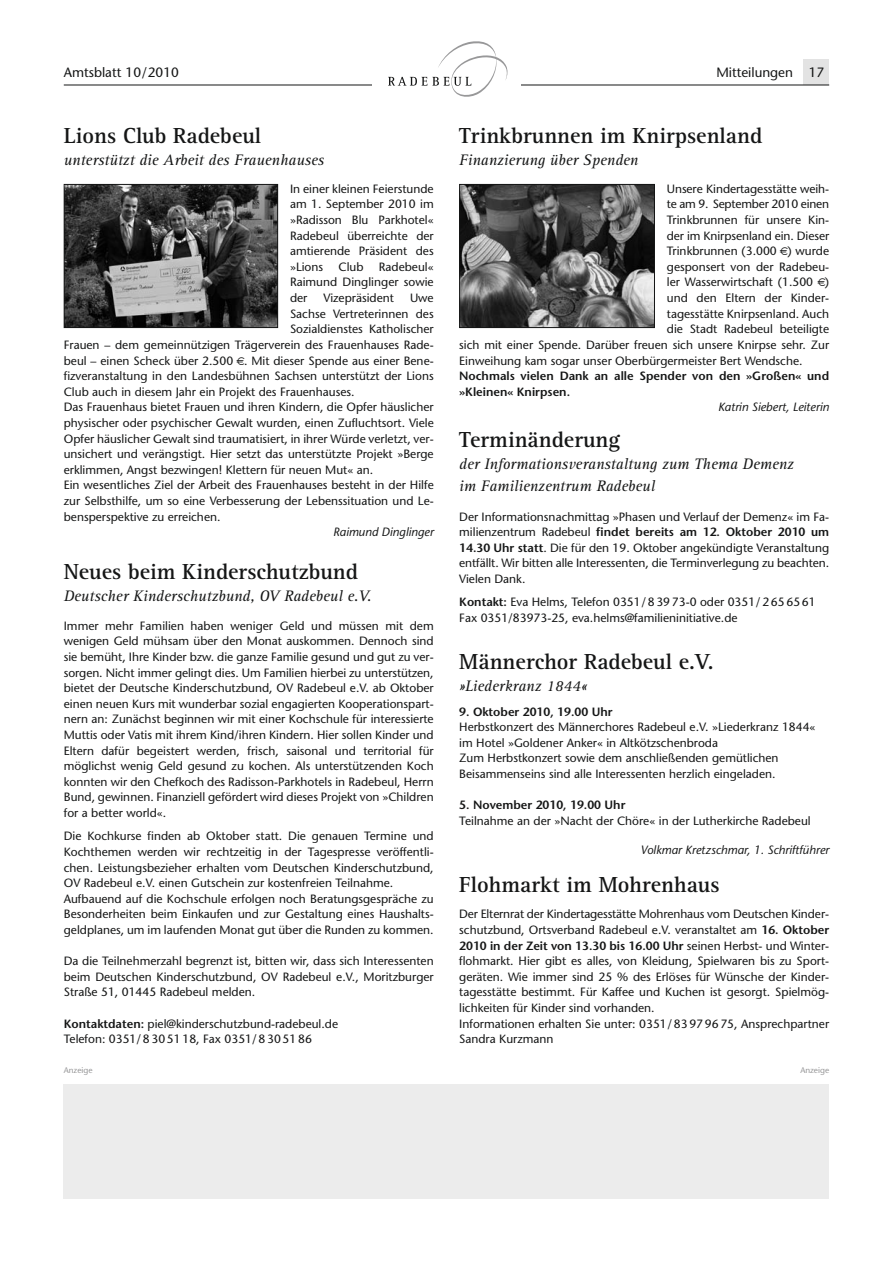
<style>
.page{position:relative;width:893px;height:1263px;background:#fff}
.page>*{position:absolute;margin:0;border:0;box-sizing:border-box;transform-origin:0 0}
.t1{font:700 22.5px "Rotis Serif";color:#151616}
.t2{font:italic 15.75px/22px "Rotis Serif";color:#151616}
.t3{font:13.5px "Stone Sans";color:#151616}
.t4{font:12px/15.6px "Stone Sans";color:#151616;text-align:justify}
.t5{font:600 12px/15.6px "Stone Sans";color:#151616}
.t6{font:italic 12px "Stone Sans";color:#151616}
.t7{font:8.25px "Stone Sans";color:#989899}
.s1{font-weight:600}
</style>
<div class="page">
<div style="left:804px;top:60px;width:25px;height:25px;background:#e3e3e3"></div>
<hr style="left:64px;top:85px;width:765px;height:1px;background:#151616">
<div style="left:372px;top:36px;width:149px;height:64px;background:#fff"></div>
<svg style="left:388px;top:41px;width:120px;height:56px"></svg>
<img style="left:66px;top:186px;width:210px;height:140px">
<div style="left:64px;top:184px;width:214px;height:144px;border:1px solid #151616"></div>
<img style="left:461px;top:186px;width:192px;height:140px">
<div style="left:459px;top:184px;width:196px;height:144px;border:1px solid #151616"></div>
<div style="left:64px;top:1084px;width:765px;height:115px;background:#ececec"></div>
<p class="t3" style="left:64px;top:67px;width:117px">Amtsblatt 10/2010</p>
<p class="t3" style="left:716px;top:67px;width:109px">Mitteilungen 17</p>
<h1 class="t1" style="left:64px;top:128px;width:199px">Lions Club Radebeul</h1>
<h2 class="t2" style="left:64px;top:150px;width:262px">unterstützt die Arbeit des Frauenhauses</h2>
<p class="t4" style="left:290px;top:182px;width:145px">In einer kleinen Feierstunde am 1. September 2010 im »Radisson Blu Parkhotel« Radebeul überreichte der amtierende Präsident des »Lions</p>
<p class="t4" style="left:290px;top:260px;width:145px;text-indent:89px">Radebeul« Raimund Dinglinger sowie der</p>
<p class="t4" style="left:339px;top:260px;width:27px">Club</p>
<p class="t4" style="left:323px;top:291px;width:72px">Vizepräsident</p>
<p class="t4" style="left:410px;top:291px;width:25px">Uwe</p>
<p class="t4" style="left:290px;top:307px;width:145px">Sachse Ver treterinnen des</p>
<p class="t4" style="left:290px;top:323px;width:145px">Sozialdienstes Katholischer</p>
<p class="t4" style="left:64px;top:338px;width:371px">Frauen – dem gemeinnützigen Trägerverein des Frauenhauses Rade -</p>
<p class="t4" style="left:64px;top:354px;width:371px">beul – einen Scheck über 2.500 . Mit dieser Spende aus einer Bene-</p>
<p class="t4" style="left:64px;top:369px;width:371px">fizveranstaltung in den Landesbühnen Sachsen unterstützt der Lions</p>
<p class="t4" style="left:64px;top:385px;width:292px">Club auch in diesem Jahr ein Projekt des Frauenhauses.</p>
<p class="t4" style="left:64px;top:401px;width:371px">Das Frauenhaus bietet Frauen und ihren Kindern, die Opfer häuslicher</p>
<p class="t4" style="left:64px;top:416px;width:371px">physischer oder psychischer Gewalt wurden, einen Zufluchtsort. Viele</p>
<p class="t4" style="left:64px;top:432px;width:371px">Opfer häuslicher Gewalt sind traumatisiert, in ihrer Würde verletzt, ver-</p>
<p class="t4" style="left:64px;top:447px;width:371px">unsichert und verängstigt. Hier setzt das unterstützte Projekt »Berge</p>
<p class="t4" style="left:64px;top:463px;width:311px">erklimmen, Angst bezwingen! Klettern für neuen Mut« an.</p>
<p class="t4" style="left:64px;top:479px;width:371px">Ein wesentliches Ziel der Arbeit des Frauenhauses besteht in der Hilfe</p>
<p class="t4" style="left:64px;top:494px;width:371px">zur Selbsthilfe, um so eine Verbesserung der Lebenssituation und Le-</p>
<p class="t4" style="left:64px;top:510px;width:158px">bensperspektive zu erreichen.</p>
<p class="t6" style="left:333px;top:527px;width:102px">Raimund Dinglinger</p>
<h1 class="t1" style="left:64px;top:563px;width:296px">Neues beim Kinderschutzbund</h1>
<h2 class="t2" style="left:64px;top:586px;width:309px">Deutscher Kinderschutzbund, OV Radebeul e.V.</h2>
<p class="t4" style="left:64px;top:619px;width:371px">Immer mehr Familien haben weniger Geld und müssen mit dem wenigen Geld mühsam über den Monat auskommen. Dennoch sind sie bemüht, Ihre Kinder bzw. die ganze Familie gesund und gut zu ver&shy;sorgen. Nicht immer gelingt dies. Um Familien hierbei zu unterstützen, bietet der Deutsche Kinderschutzbund, OV Radebeul e.V. ab Oktober einen neuen Kurs mit wunderbar sozial engagierten Kooperationspart&shy;nern an: Zunächst beginnen wir mit einer Kochschule für interessierte Muttis oder Vatis mit ihrem Kind/ihren Kindern. Hier sollen Kinder und Eltern dafür begeistert werden, frisch, saisonal und territorial für möglichst wenig Geld gesund zu kochen. Als unterstützenden Koch konnten wir den Chefkoch des Radisson-Parkhotels in Radebeul, Herrn Bund, gewinnen. Finanziell gefördert wird dieses Projekt von »Children for a better world«.</p>
<p class="t4" style="left:64px;top:830px;width:371px;text-align:left">Die Kochkurse finden ab Oktober statt. Die genauen Termine und Kochthemen werden wir rechtzeitig in der Tagespresse veröffentli&shy;chen. Leistungsbezieher erhalten vom Deutschen Kinderschutzbund, OV Radebeul e.V. einen Gutschein zur kostenfreien Teilnahme.<br>Aufbauend auf die Kochschule erfolgen noch Beratungsgespräche zu Besonderheiten beim Einkaufen und zur Gestaltung eines Haushalts&shy;geldplanes, um im laufenden Monat gut über die Runden zu kommen.</p>
<p class="t4" style="left:64px;top:954px;width:371px">Da die Teilnehmerzahl begrenzt ist, bitten wir, dass sich Interessenten beim Deutschen Kinderschutzbund, OV Radebeul e.V., Moritzburger Straße 51, 01445 Radebeul melden.</p>
<p class="t4" style="left:64px;top:1017px;width:276px"><span class="s1">Kontaktdaten:</span> piel@kinderschutzbund-radebeul.de<br>Telefon: 0351/ 8 30 51 18, Fax 0351/ 8 30 51 86</p>
<h1 class="t1" style="left:459px;top:128px;width:304px">Trinkbrunnen im Knirpsenland</h1>
<h2 class="t2" style="left:459px;top:150px;width:181px">Finanzierung über Spenden</h2>
<p class="t4" style="left:667px;top:182px;width:164px">Unsere Kindertagesstätte weih-</p>
<p class="t4" style="left:667px;top:198px;width:164px">te am 9. September 2010 einen</p>
<p class="t4" style="left:667px;top:213px;width:164px">Trinkbrunnen für unsere Kin-</p>
<p class="t4" style="left:667px;top:229px;width:164px">der im Knirpsenland ein. Dieser</p>
<p class="t4" style="left:667px;top:245px;width:164px">Trinkbrunnen (3.000 ) wurde</p>
<p class="t4" style="left:667px;top:260px;width:164px">gesponsert von der Radebeu-</p>
<p class="t4" style="left:667px;top:276px;width:164px">ler Wasserwirtschaft (1.500 )</p>
<p class="t4" style="left:667px;top:291px;width:164px">und den Eltern der Kinder -</p>
<p class="t4" style="left:667px;top:307px;width:164px">tagesstätte Knirpsenland. Auch</p>
<p class="t4" style="left:667px;top:323px;width:164px">die Stadt Radebeul beteiligte</p>
<p class="t4" style="left:459px;top:338px;width:371px">sich mit einer Spende. Darüber freuen sich unsere Knirpse sehr. Zur</p>
<p class="t4" style="left:459px;top:354px;width:345px">Einweihung kam sogar unser Oberbürgermeister Bert Wendsche.</p>
<p class="t5" style="left:459px;top:369px;width:371px">Nochmals vielen Dank an alle Spender von den »Großen« und »Kleinen« Knirpsen.</p>
<p class="t6" style="left:718px;top:402px;width:113px">Katrin Siebert, Leiterin</p>
<h1 class="t1" style="left:459px;top:431px;width:162px">Terminänderung</h1>
<h2 class="t2" style="left:459px;top:454px;width:336px">der Informationsveranstaltung zum Thema Demenz im Familienzentrum Radebeul</h2>
<p class="t4" style="left:459px;top:510px;width:371px">Der Informationsnachmittag »Phasen und Verlauf der Demenz« im Fa&shy;milienzentrum Radebeul <span class="s1">findet bereits am 12. Oktober 2010 um 14.30 Uhr statt</span>. Die für den 19. Oktober angekündigte Veranstaltung entfällt. Wir bitten alle Interessenten, die Terminverlegung zu beachten.<br>Vielen Dank.</p>
<p class="t4" style="left:459px;top:596px;width:358px"><span class="s1">Kontakt:</span> Eva Helms, Telefon 0351/ 8 39 73-0 oder 0351/ 2 65 65 61<br>Fax 0351/83973-25, eva.helms@familieninitiative.de</p>
<h1 class="t1" style="left:459px;top:653px;width:256px">Männerchor Radebeul e.V.</h1>
<h2 class="t2" style="left:459px;top:676px;width:129px">»Liederkranz 1844«</h2>
<p class="t5" style="left:459px;top:705px;width:155px">9. Oktober 2010, 19.00 Uhr</p>
<p class="t4" style="left:459px;top:720px;width:358px;text-align:left">Herbstkonzert des Männerchores Radebeul e.V. »Liederkranz 1844« im Hotel »Goldener Anker« in Altkötzschenbroda<br>Zum Herbstkonzert sowie dem anschließenden gemütlichen Beisammenseins sind alle Interessenten herzlich eingeladen.</p>
<p class="t5" style="left:459px;top:798px;width:168px">5. November 2010, 19.00 Uhr</p>
<p class="t4" style="left:459px;top:814px;width:353px">Teilnahme an der »Nacht der Chöre« in der Lutherkirche Radebeul</p>
<p class="t6" style="left:641px;top:846px;width:190px">Volkmar Kretzschmar, 1. Schriftführer</p>
<h1 class="t1" style="left:459px;top:876px;width:262px">Flohmarkt im Mohrenhaus</h1>
<p class="t4" style="left:459px;top:908px;width:371px;text-align:left">Der Elternrat der Kindertagesstätte Mohrenhaus vom Deutschen Kinder&shy;schutzbund, Ortsverband Radebeul e.V. veranstaltet am <span class="s1">16. Oktober 2010 in der Zeit von 13.30 bis 16.00 Uhr</span> seinen Herbst- und Winter&shy;flohmarkt. Hier gibt es alles, von Kleidung, Spielwaren bis zu Sport&shy;geräten. Wie immer sind 25 % des Erlöses für Wünsche der Kinder - tagesstätte bestimmt. Für Kaffee und Kuchen ist gesorgt. Spielmög&shy;lichkeiten für Kinder sind vorhanden.<br>Informationen erhalten Sie unter: 0351/ 83 97 96 75, Ansprechpartner Sandra Kurzmann</p>
<p class="t7" style="left:64px;top:1067px;width:30px">Anzeige</p>
<p class="t7" style="left:800px;top:1067px;width:30px">Anzeige</p>
</div>
